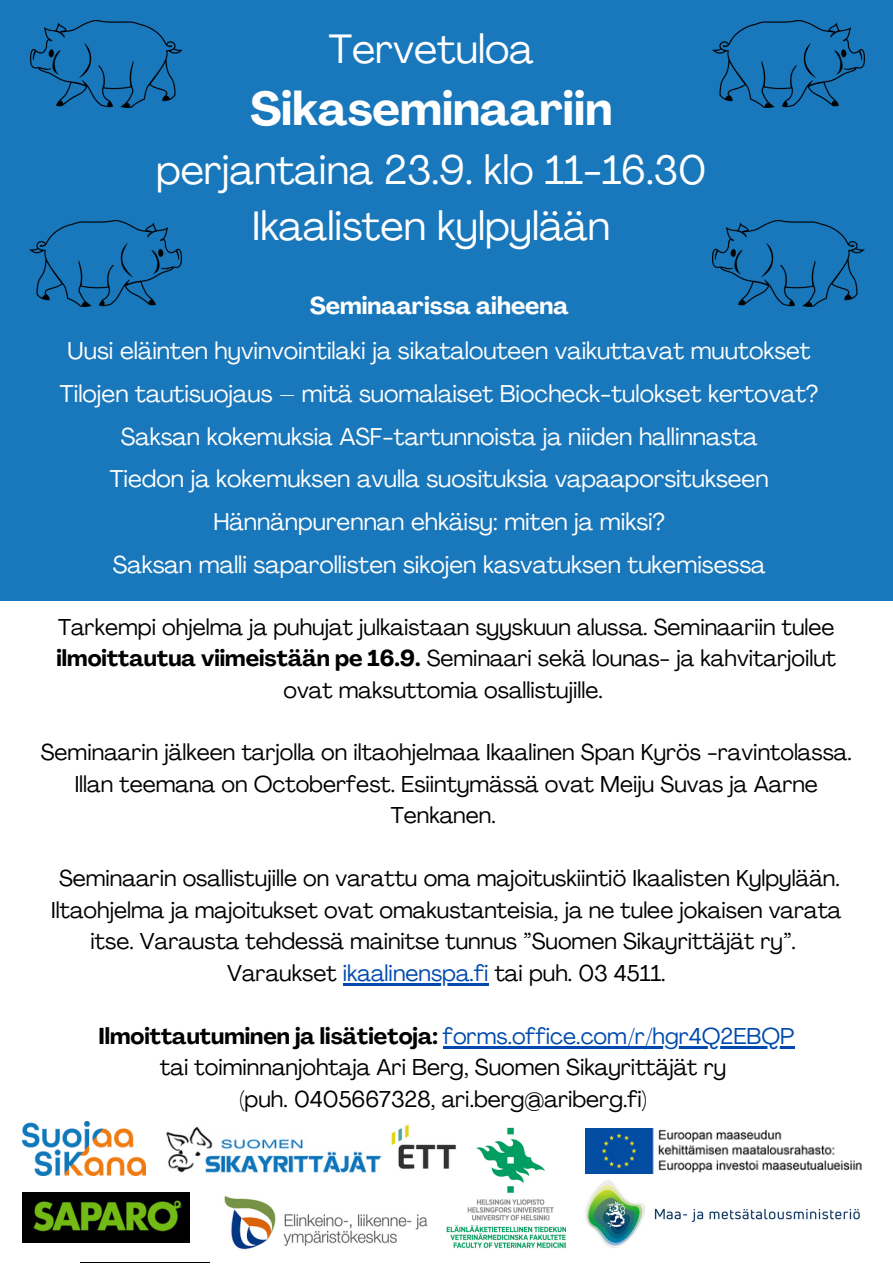
<style>
.page{position:relative;width:893px;height:1264px;background:#fff}
.page>*{position:absolute;margin:0;border:0;box-sizing:border-box;transform-origin:0 0}
.t1{font:700 46.5px "Agrandir";color:#fff}
.t2{font:40.5px/56.2px "Agrandir";color:#fff;text-align:center}
.t3{font:24px/42.8px "Agrandir";color:#fff;text-align:center}
.t4{font:700 24px "Agrandir";color:#fff}
.t5{font:22.65px/31.5px "Agrandir";color:#000;text-align:center}
.s1{font-weight:700}
.s2{color:#004aad}
</style>
<div class="page">
<img style="left:80px;top:1262px;width:130px;height:1px">
<img style="left:166px;top:1126px;width:216px;height:47px">
<img style="left:23px;top:1121px;width:122px;height:54px">
<img style="left:23px;top:1192px;width:166px;height:50px">
<img style="left:446px;top:1127px;width:120px;height:122px">
<img style="left:585px;top:1172px;width:275px;height:76px">
<img style="left:585px;top:1128px;width:277px;height:44px">
<img style="left:224px;top:1196px;width:204px;height:54px">
<img style="left:391px;top:1124px;width:70px;height:64px">
<div style="left:0;top:0;width:892px;height:601px;background:#1977bb"></div>
<img style="left:30px;top:21px;width:151px;height:86px">
<img style="left:712px;top:21px;width:152px;height:86px">
<hr style="left:343px;top:983px;width:145px;height:2px;background:#004aad">
<hr style="left:443px;top:1046px;width:351px;height:2px;background:#004aad">
<img style="left:30px;top:220px;width:151px;height:87px">
<img style="left:713px;top:220px;width:151px;height:87px">
<h2 class="t2" style="left:329px;top:25px;width:206px">Tervetuloa</h2>
<h1 class="t1" style="left:250px;top:90px;width:364px">Sikaseminaariin</h1>
<h2 class="t2" style="left:156px;top:145px;width:552px">perjantaina 23.9. klo 11-16.30<br>Ikaalisten kylpylään</h2>
<p class="t4" style="left:310px;top:296px;width:260px">Seminaarissa aiheena</p>
<p class="t3" style="left:60px;top:332px;width:760px">Uusi eläinten hyvinvointilaki ja sikatalouteen vaikuttavat muutokset Tilojen tautisuojaus – mitä suomalaiset Biocheck-tulokset kertovat?<br>Saksan kokemuksia ASF-tartunnoista ja niiden hallinnasta<br>Tiedon ja kokemuksen avulla suosituksia vapaaporsitukseen Hännänpurennan ehkäisy: miten ja miksi?<br>Saksan malli saparollisten sikojen kasvatuksen tukemisessa</p>
<p class="t5" style="left:56px;top:613px;width:781px">Tarkempi ohjelma ja puhujat julkaistaan syyskuun alussa. Seminaariin tulee <span class="s1">ilmoittautua viimeistään pe 16.9.</span> Seminaari sekä lounas- ja kahvitarjoilut ovat maksuttomia osallistujille.</p>
<p class="t5" style="left:41px;top:739px;width:812px">Seminaarin jälkeen tarjolla on iltaohjelmaa Ikaalinen Span Kyrös -ravintolassa.<br>Illan teemana on Octoberfest. Esiintymässä ovat Meiju Suvas ja Aarne<br>Tenkanen.</p>
<p class="t5" style="left:51px;top:865px;width:791px">Seminaarin osallistujille on varattu oma majoituskiintiö Ikaalisten Kylpylään.<br>Iltaohjelma ja majoitukset ovat omakustanteisia, ja ne tulee jokaisen varata itse. Varausta tehdessä mainitse tunnus ”Suomen Sikayrittäjät ry”.<br>Varaukset <span class="s2">ikaalinenspa.fi</span> tai puh. 03 4511.</p>
<p class="t5" style="left:98px;top:1022px;width:697px"><span class="s1">Ilmoittautuminen ja lisätietoja:</span> <span class="s2">forms.office.com/r/hgr4Q2EBQP </span>tai toiminnanjohtaja Ari Berg, Suomen Sikayrittäjät ry<br>(puh. 0405667328, ari.berg@ariberg.fi)</p>
</div>
